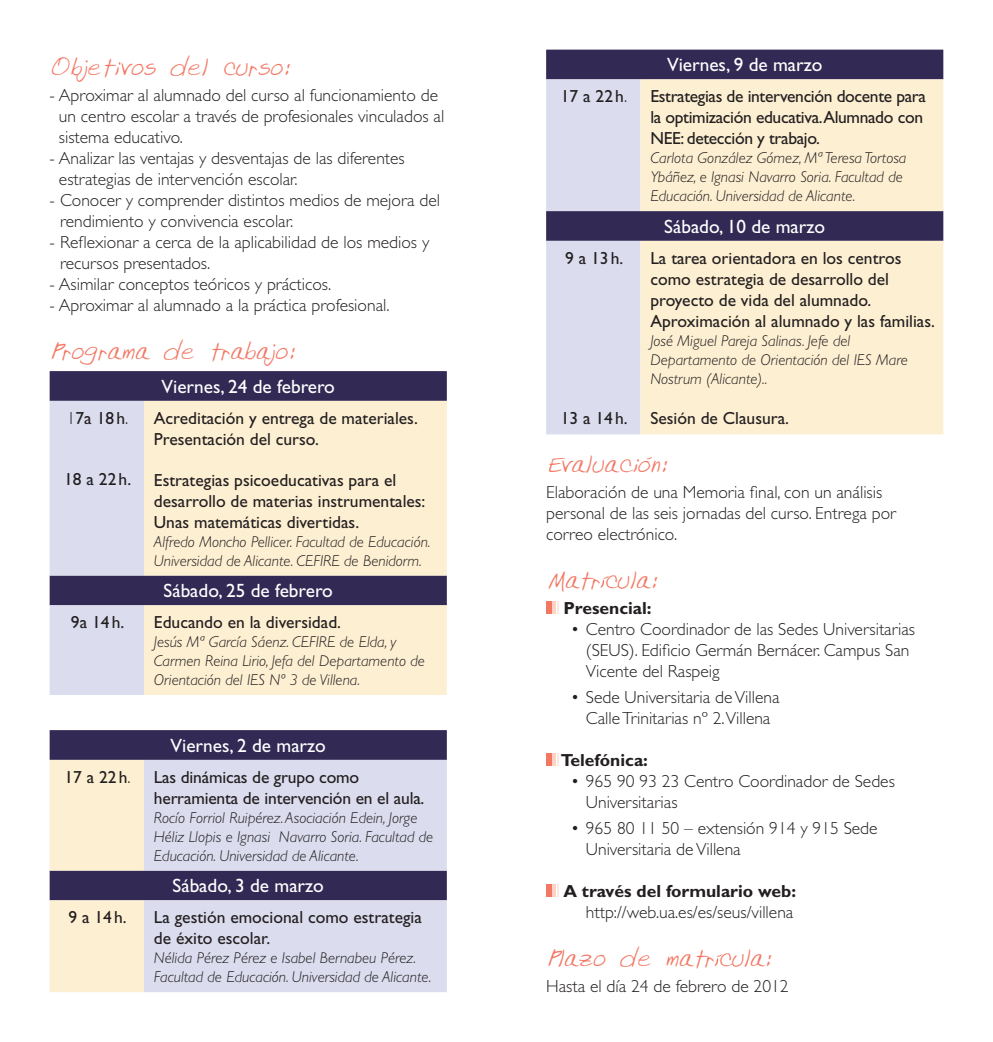
<style>
.page{position:relative;width:993px;height:1042px;background:#fff}
.page>*{position:absolute;margin:0;border:0;box-sizing:border-box;transform-origin:0 0}
.t1{font:24.5px "Brigitte";color:#f37864}
.t2{font:19.25px "Gill Sans";color:#fff}
.t3{font:300 17.5px/21px "Gill Sans";color:#231f20}
.t4{font:17.5px/21px "Gill Sans";color:#231f20}
.t5{font:17.5px/21px "Gill Sans";letter-spacing:-.02em;color:#231f20}
.t6{font:700 17.5px "Gill Sans";color:#231f20}
.t7{font:italic 300 15.75px/18.9px "Gill Sans";color:#231f20}
.s1{font-weight:300}
</style>
<div class="page">
<div style="left:50px;top:371px;width:396px;height:30px;background:#322a55"></div>
<svg style="left:50px;top:401px;width:94px;height:294px;background:#cacade"></svg>
<svg style="left:144px;top:401px;width:302px;height:294px;background:#e8dbc5"></svg>
<div style="left:50px;top:730px;width:396px;height:30px;background:#322a55"></div>
<svg style="left:50px;top:760px;width:94px;height:232px;background:#e3d6c2"></svg>
<svg style="left:144px;top:760px;width:302px;height:232px;background:#c5c5da"></svg>
<div style="left:546px;top:50px;width:397px;height:29px;background:#322a55"></div>
<svg style="left:546px;top:79px;width:94px;height:355px;background:#cdcde1"></svg>
<svg style="left:640px;top:79px;width:303px;height:355px;background:#ebdec7"></svg>
<div style="left:546px;top:602px;width:6px;height:12px;background:#f37864"></div>
<hr style="left:552px;top:602px;width:4px;height:12px;background:#fcd3c6">
<svg style="left:557px;top:602px;width:1px;height:12px"></svg>
<div style="left:546px;top:754px;width:6px;height:12px;background:#f37864"></div>
<hr style="left:552px;top:754px;width:4px;height:12px;background:#fcd3c6">
<svg style="left:557px;top:754px;width:1px;height:12px"></svg>
<div style="left:546px;top:885px;width:6px;height:12px;background:#f37864"></div>
<hr style="left:552px;top:885px;width:4px;height:12px;background:#fcd3c6">
<svg style="left:557px;top:885px;width:1px;height:12px"></svg>
<svg style="left:600px;top:576px;width:8px;height:12px"></svg>
<svg style="left:714px;top:954px;width:8px;height:12px"></svg>
<p class="t1" style="left:50px;top:54px;width:242px">Objetivos del curso:</p>
<p class="t3" style="left:59px;top:85px;width:387px;text-indent:-9px">- Aproximar al alumnado del curso al funcionamiento de un centro escolar a través de profesionales vinculados al sistema educativo.</p>
<p class="t3" style="left:59px;top:148px;width:347px;text-indent:-9px">- Analizar las ventajas y desventajas de las diferentes estrategias de intervención escolar.</p>
<p class="t3" style="left:60px;top:190px;width:381px;text-indent:-10px">- Conocer y comprender distintos medios de mejora del rendimiento y convivencia escolar.</p>
<p class="t3" style="left:60px;top:232px;width:371px;text-indent:-10px">- Reflexionar a cerca de la aplicabilidad de los medios y recursos presentados.</p>
<p class="t3" style="left:50px;top:274px;width:283px">- Asimilar conceptos teóricos y prácticos.</p>
<p class="t3" style="left:50px;top:295px;width:341px">- Aproximar al alumnado a la práctica profesional.</p>
<p class="t1" style="left:50px;top:338px;width:247px">Programa de trabajo:</p>
<p class="t2" style="left:161px;top:375px;width:175px">Viernes, 24 de febrero</p>
<p class="t4" style="left:67px;top:408px;width:63px"><span class="s1">1</span>7a 18h<span class="s1">.</span></p>
<p class="t4" style="left:154px;top:408px;width:265px">Acreditación y entrega de materiales.</p>
<p class="t4" style="left:154px;top:429px;width:166px">Presentación del curso.</p>
<p class="t4" style="left:154px;top:469px;width:273px">Estrategias psicoeducativas para el desarrollo de materias instrumentales:<br>Unas matemáticas divertidas.</p>
<p class="t7" style="left:154px;top:532px;width:278px">Alfredo Moncho Pellicer. Facultad de Educación.<br>Universidad de Alicante. CEFIRE de Benidorm.</p>
<p class="t2" style="left:163px;top:579px;width:171px">Sábado, 25 de febrero</p>
<p class="t4" style="left:64px;top:468px;width:68px">18 a 22 h.</p>
<p class="t4" style="left:71px;top:612px;width:55px">9a 14h.</p>
<p class="t4" style="left:154px;top:612px;width:189px">Educando en la diversidad.</p>
<p class="t7" style="left:154px;top:633px;width:272px">Jesús Mª García Sáenz. CEFIRE de Elda, y<br>Carmen Reina Lirio, Jefa del Departamento de<br>Orientación del IES Nº 3 de Villena.</p>
<p class="t2" style="left:170px;top:734px;width:157px">Viernes, 2 de marzo</p>
<p class="t4" style="left:64px;top:766px;width:68px">17 a 22 h<span class="s1">.</span></p>
<p class="t4" style="left:154px;top:766px;width:272px">Las dinámicas de grupo como herramienta de intervención en el aula.</p>
<p class="t7" style="left:154px;top:808px;width:281px">Rocío Forriol Ruipérez. Asociación Edein, Jorge<br>Héliz Llopis e Ignasi Navarro Soria. Facultad de<br>Educación. Universidad de Alicante.</p>
<p class="t2" style="left:172px;top:874px;width:153px">Sábado, 3 de marzo</p>
<p class="t4" style="left:68px;top:907px;width:60px">9 a 14 h.</p>
<p class="t4" style="left:154px;top:907px;width:269px">La gestión emocional como estrategia de éxito escolar.</p>
<p class="t7" style="left:154px;top:949px;width:279px">Nélida Pérez Pérez e Isabel Bernabeu Pérez.<br>Facultad de Educación. Universidad de Alicante.</p>
<p class="t2" style="left:666px;top:54px;width:157px">Viernes, 9 de marzo</p>
<p class="t4" style="left:560px;top:86px;width:68px">17 a 22h<span class="s1">.</span></p>
<p class="t5" style="left:650px;top:86px;width:277px">Estrategias de intervención docente para la optimización educativa.Alumnado con<br>NEE: detección y trabajo.</p>
<p class="t7" style="left:650px;top:149px;width:257px">Carlota González Gómez, Mª Teresa Tortosa<br>Ybáñez, e Ignasi Navarro Soria. Facultad de<br>Educación. Universidad de Alicante.</p>
<p class="t2" style="left:664px;top:215px;width:162px">Sábado, 10 de marzo</p>
<p class="t4" style="left:565px;top:248px;width:60px">9 a 13 h.</p>
<p class="t4" style="left:650px;top:248px;width:286px">La tarea orientadora en los centros como estrategia de desarrollo del proyecto de vida del alumnado.<br>Aproximación al alumnado y las familias.</p>
<p class="t7" style="left:650px;top:331px;width:259px">José Miguel Pareja Salinas. Jefe del<br>Departamento de Orientación del IES Mare<br>Nostrum (Alicante)..</p>
<p class="t4" style="left:650px;top:408px;width:140px">Sesión de Clausura.</p>
<p class="t1" style="left:546px;top:450px;width:123px">Evaluacion:</p>
<p class="t3" style="left:546px;top:481px;width:351px">Elaboración de una Memoria final, con un análisis personal de las seis jornadas del curso. Entrega por correo electrónico.</p>
<p class="t1" style="left:546px;top:567px;width:113px">Matr cula:</p>
<p class="t6" style="left:563px;top:598px;width:90px">Presencial:</p>
<p class="t3" style="left:585px;top:619px;width:330px;text-indent:-15px">• Centro Coordinador de las Sedes Universitarias (SEUS). Edificio Germán Bernácer. Campus San<br>Vicente del Raspeig</p>
<p class="t3" style="left:570px;top:687px;width:210px">• Sede Universitaria deVillena</p>
<p class="t3" style="left:585px;top:708px;width:186px">CalleTrinitarias nº 2.Villena</p>
<p class="t6" style="left:560px;top:750px;width:89px">Telefónica:</p>
<p class="t3" style="left:585px;top:771px;width:310px;text-indent:-15px">• 965 90 93 23 Centro Coordinador de Sedes<br>Universitarias</p>
<p class="t3" style="left:585px;top:818px;width:293px;text-indent:-15px">• 965 80 11 50 – extensión 914 y 915 Sede<br>Universitaria deVillena</p>
<p class="t6" style="left:563px;top:880px;width:234px">A través del formulario web:</p>
<p class="t3" style="left:585px;top:902px;width:209px">http://web.ua.es/es/seus/villena</p>
<p class="t1" style="left:546px;top:945px;width:227px">Plazo de matr cula:</p>
<p class="t3" style="left:546px;top:976px;width:244px">Hasta el día 24 de febrero de 2012</p>
<p class="t4" style="left:560px;top:407px;width:68px">13 a 14 h.</p>
</div>
